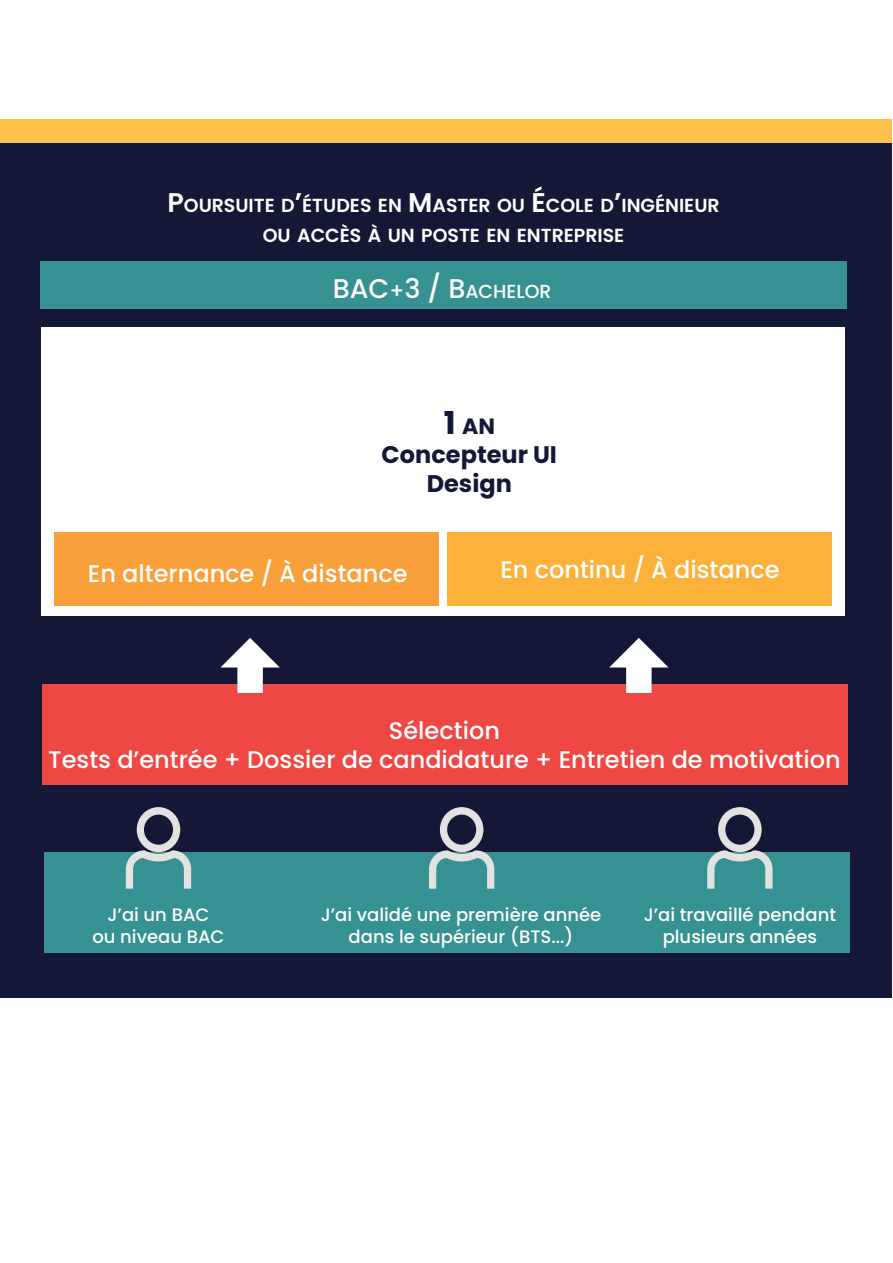
<style>
.page{position:relative;width:893px;height:1263px;background:#fff}
.page>*{position:absolute;margin:0;border:0;box-sizing:border-box;transform-origin:0 0}
.t1{font:500 24px "Poppins";color:#fff}
.t2{font:700 24px/28.5px "Poppins";color:#141735;text-align:center}
.t3{font:700 22.05px "Poppins";color:#141735}
.t4{font:600 18.9px "Poppins";color:#fff}
.t5{font:500 18.9px "Poppins";color:#fff}
.t6{font:500 18px/21.6px "Poppins";color:#fff;text-align:center}
.s1{font-size:27px}
.s2{font-size:21px}
.s3{font-size:31.5px}
</style>
<div class="page">
<div style="left:0;top:143px;width:892px;height:854px;background:#141735"></div>
<div style="left:42px;top:684px;width:805px;height:100px;background:#ef4744"></div>
<div style="left:41px;top:327px;width:804px;height:288px;background:#fff"></div>
<div style="left:44px;top:852px;width:805px;height:101px;background:#369192"></div>
<div style="left:40px;top:261px;width:806px;height:48px;background:#369192"></div>
<svg style="left:220px;top:638px;width:60px;height:55px"></svg>
<svg style="left:609px;top:638px;width:59px;height:55px"></svg>
<div style="left:448px;top:533px;width:384px;height:73px;background:#fcb13b"></div>
<div style="left:54px;top:533px;width:384px;height:73px;background:#f9a03a"></div>
<div style="left:0;top:120px;width:892px;height:23px;background:#fec14a"></div>
<svg style="left:126px;top:807px;width:65px;height:82px"></svg>
<svg style="left:429px;top:807px;width:65px;height:82px"></svg>
<svg style="left:707px;top:807px;width:65px;height:82px"></svg>
<p class="t4" style="left:167px;top:194px;width:554px"><span class="s1">P</span>OURSUITE D<span class="s1">’</span>ÉTUDES EN <span class="s1">M</span>ASTER OU <span class="s1">É</span>COLE D<span class="s1">’</span>INGÉNIEUR</p>
<p class="t4" style="left:263px;top:224px;width:363px">OU ACCÈS À UN POSTE EN ENTREPRISE</p>
<p class="t5" style="left:333px;top:281px;width:220px"><span class="s1">BAC</span><span class="s2">+</span><span class="s1">3 /</span> <span class="s1">B</span>ACHELOR</p>
<p class="t3" style="left:444px;top:413px;width:53px"><span class="s3">1</span> an</p>
<p class="t2" style="left:382px;top:441px;width:177px">Concepteur UI<br>Design</p>
<p class="t1" style="left:88px;top:559px;width:321px">En alternance / À distance</p>
<p class="t1" style="left:500px;top:555px;width:281px">En continu / À distance</p>
<p class="t1" style="left:389px;top:717px;width:112px">Sélection</p>
<p class="t1" style="left:48px;top:746px;width:794px">Tests d’entrée + Dossier de candidature + Entretien de motivation</p>
<p class="t6" style="left:107px;top:904px;width:103px">J’ai un BAC</p>
<p class="t6" style="left:92px;top:926px;width:134px">ou niveau BAC</p>
<p class="t6" style="left:321px;top:904px;width:282px">J’ai validé une première année dans le supérieur (BTS...)</p>
<p class="t6" style="left:644px;top:904px;width:194px">J’ai travaillé pendant</p>
<p class="t6" style="left:663px;top:926px;width:156px">plusieurs années</p>
</div>
